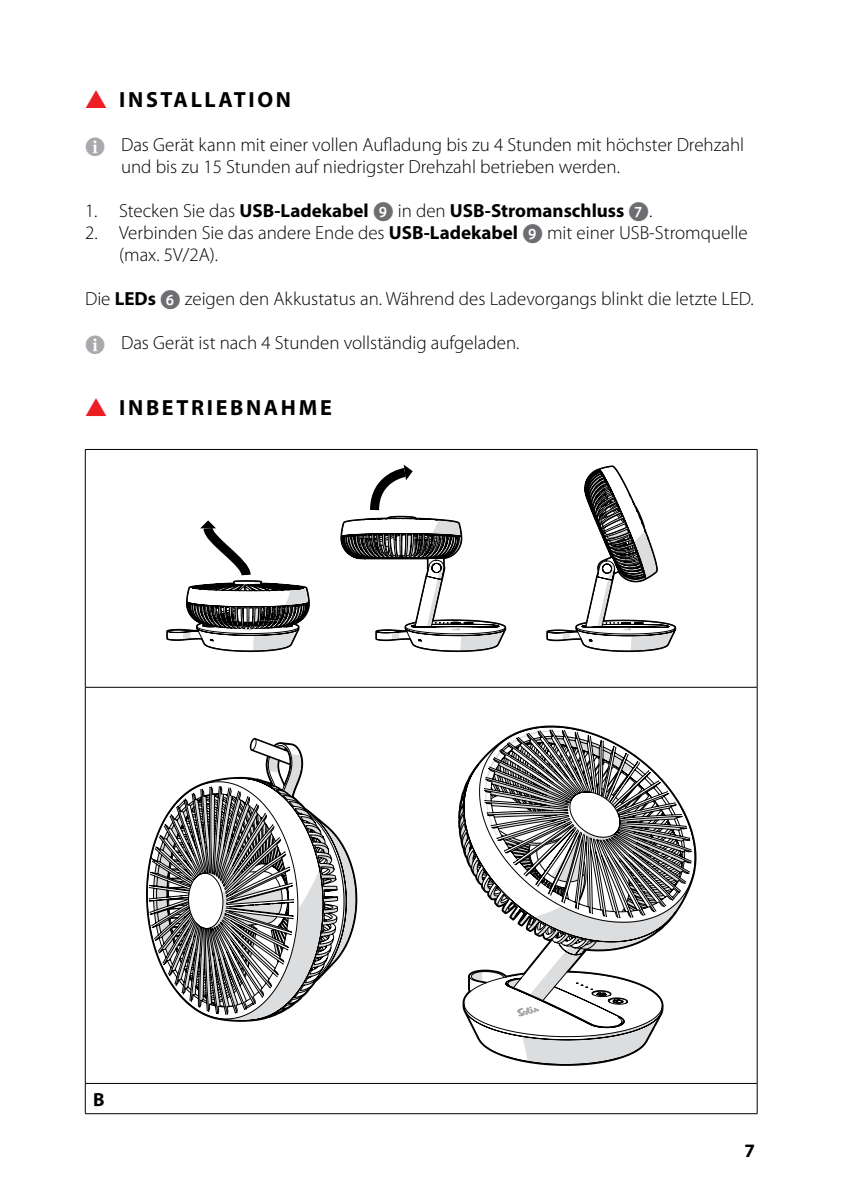
<style>
.page{position:relative;width:842px;height:1191px;background:#fff}
.page>*{position:absolute;margin:0;border:0;box-sizing:border-box;transform-origin:0 0}
.t1{font:700 22px "Myriad Pro";letter-spacing:.12em;color:#000}
.t2{font:300 19px/22px "Myriad Pro";color:#000}
.t3{font:700 19px "Myriad Pro";color:#000}
.s1{color:#a7a9ac}
.s2{font-weight:300}
.s3{font-family:"Manualise Call out Closed Glyphs Bold Bold";font-weight:400;color:#6d6e71}
.s4{font-weight:700}
</style>
<div class="page">
<hr style="left:85px;top:449px;width:672px;height:1px;background:#000">
<hr style="left:757px;top:450px;width:1px;height:237px;background:#000">
<hr style="left:85px;top:687px;width:672px;height:1px;background:#000">
<hr style="left:85px;top:687px;width:1px;height:396px;background:#000">
<hr style="left:757px;top:687px;width:1px;height:396px;background:#000">
<hr style="left:85px;top:1083px;width:672px;height:1px;background:#000">
<hr style="left:85px;top:1083px;width:1px;height:30px;background:#000">
<hr style="left:757px;top:1083px;width:1px;height:30px;background:#000">
<hr style="left:85px;top:1113px;width:672px;height:1px;background:#000">
<svg style="left:84px;top:449px;width:67px;height:571px"></svg>
<svg style="left:146px;top:741px;width:5px;height:279px"></svg>
<svg style="left:151px;top:464px;width:573px;height:602px"></svg>
<p class="t1" style="left:119px;top:85px;width:173px">INSTALLATION</p>
<p class="t2" style="left:121px;top:134px;width:625px;text-indent:-36px"><span class="s1">✔</span> Das Gerät kann mit einer vollen Aufladung bis zu 4 Stunden mit höchster Drehzahl und bis zu 15 Stunden auf niedrigster Drehzahl betrieben werden.</p>
<p class="t3" style="left:85px;top:198px;width:569px"><span class="s2">1. Stecken Sie das</span> USB-Ladekabel <span class="s3">9</span> <span class="s2">in den</span> USB-Stromanschluss <span class="s3">7</span><span class="s2">.</span></p>
<p class="t2" style="left:119px;top:222px;width:630px;text-indent:-34px">2. Verbinden Sie das andere Ende des <span class="s4">USB-Ladekabel</span> <span class="s3">9</span> mit einer USB-Stromquelle (max. 5V/2A).</p>
<p class="t2" style="left:85px;top:288px;width:670px">Die <span class="s4">LEDs</span> <span class="s3">6</span> zeigen den Akkustatus an. Während des Ladevorgangs blinkt die letzte LED.</p>
<p class="t2" style="left:85px;top:332px;width:436px"><span class="s1">✔</span> Das Gerät ist nach 4 Stunden vollständig aufgeladen.</p>
<p class="t1" style="left:119px;top:393px;width:214px">INBETRIEBNAHME</p>
<p class="t3" style="left:93px;top:1086px;width:13px">B</p>
<p class="t3" style="left:744px;top:1137px;width:12px">7</p>
</div>
